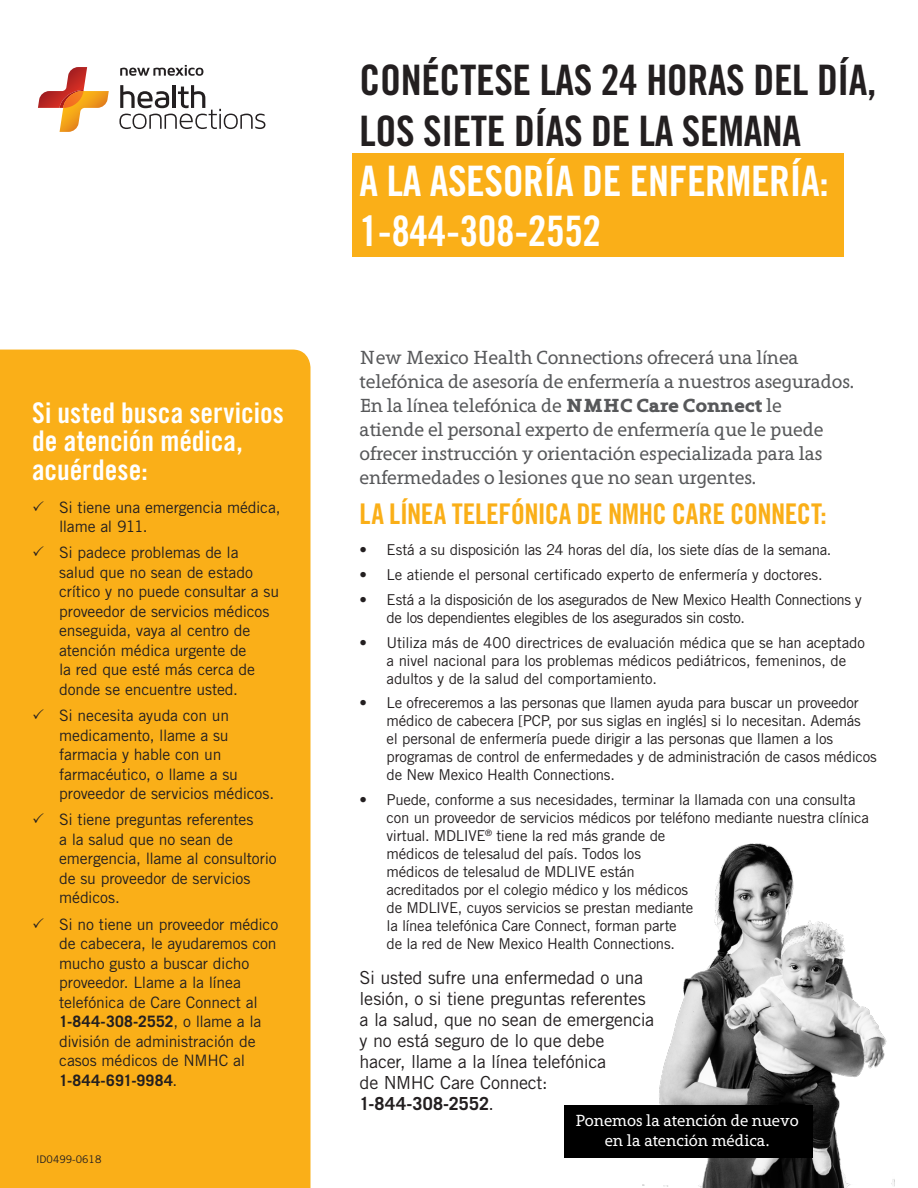
<style>
.page{position:relative;width:918px;height:1188px;background:#fff}
.page>*{position:absolute;margin:0;border:0;box-sizing:border-box;transform-origin:0 0}
.t1{font:42px/50.4px "Trade Gothic LT Std Bd Cn 20";letter-spacing:-.01em;color:#231f20}
.t2{font:28.5px/28.5px "Trade Gothic LT Std Bd Cn 20";color:#fff}
.t3{font:28.5px "Trade Gothic LT Std Bd Cn 20";letter-spacing:-.015em;color:#faaf18}
.t4{font:19.5px/24px "Grandesign Neue Serif";letter-spacing:-.01em;color:#57585a}
.t5{font:18px/21px "Trade Gothic LT Std";letter-spacing:-.015em;color:#231f20}
.t6{font:16.5px/19.5px "Grandesign Neue Serif";letter-spacing:-.015em;color:#fff;text-align:center}
.t7{font:15.75px/19.5px "Trade Gothic LT Std";letter-spacing:-.01em;color:#231f20}
.t8{font:15px/18px "Trade Gothic LT Std";letter-spacing:-.015em;color:#231f20}
.t9{font:10.5px "Trade Gothic LT Std";color:#231f20}
.s1{font-weight:700}
.s2{color:#fff}
</style>
<div class="page">
<img style="left:642px;top:843px;width:253px;height:345px">
<svg style="left:119px;top:85px;width:146px;height:44px"></svg>
<svg style="left:120px;top:65px;width:83px;height:11px"></svg>
<svg style="left:38px;top:67px;width:71px;height:65px"></svg>
<div style="left:352px;top:153px;width:491px;height:104px;background:#faaf18"></div>
<div style="left:0;top:350px;width:310px;height:838px;background:#faaf18"></div>
<div style="left:564px;top:1106px;width:248px;height:52px;background:#000"></div>
<p class="t2" style="left:32px;top:398px;width:253px">Si usted busca servicios de atención médica, acuérdese:</p>
<p class="t7" style="left:59px;top:497px;width:223px;text-indent:-27px">✓ Si tiene una emergencia médica, llame al 911.</p>
<p class="t7" style="left:59px;top:543px;width:221px;text-indent:-27px">✓ Si padece problemas de la<br>salud que no sean de estado crítico y no puede consultar a su proveedor de servicios médicos enseguida, vaya al centro de atención médica urgente de<br>la red que esté más cerca de donde se encuentre usted.</p>
<p class="t7" style="left:59px;top:706px;width:217px;text-indent:-27px">✓ Si necesita ayuda con un medicamento, llame a su farmacia y hable con un farmacéutico, o llame a su proveedor de servicios médicos.</p>
<p class="t7" style="left:59px;top:810px;width:219px;text-indent:-27px">✓ Si tiene preguntas referentes<br>a la salud que no sean de emergencia, llame al consultorio de su proveedor de servicios médicos.</p>
<p class="t7" style="left:59px;top:914px;width:221px;text-indent:-27px">✓ Si no tiene un proveedor médico de cabecera, le ayudaremos con mucho gusto a buscar dicho proveedor. Llame a la línea telefónica de Care Connect al<br><span class="s1">1-844-308-2552</span>, o llame a la división de administración de casos médicos de NMHC al<br><span class="s1">1-844-691-9984</span>.</p>
<p class="t9" style="left:36px;top:1153px;width:67px">ID0499-0618</p>
<p class="t1" style="left:360px;top:55px;width:518px">CONÉCTESE LAS 24 HORAS DEL DÍA,<br>LOS SIETE DÍAS DE LA SEMANA<br><span class="s2">A LA ASESORÍA DE ENFERMERÍA:<br>1-844-308-2552</span></p>
<p class="t4" style="left:360px;top:345px;width:496px">New Mexico Health Connections ofrecerá una línea telefónica de asesoría de enfermería a nuestros asegurados.<br>En la línea telefónica de <span class="s1">NMHC Care Connect</span> le<br>atiende el personal experto de enfermería que le puede ofrecer instrucción y orientación especializada para las enfermedades o lesiones que no sean urgentes.</p>
<p class="t3" style="left:360px;top:496px;width:469px">LA LÍNEA TELEFÓNICA DE NMHC CARE CONNECT:</p>
<p class="t8" style="left:360px;top:541px;width:473px">• Está a su disposición las 24 horas del día, los siete días de la semana.</p>
<p class="t8" style="left:360px;top:566px;width:465px">• Le atiende el personal certificado experto de enfermería y doctores.</p>
<p class="t8" style="left:387px;top:590px;width:477px;text-indent:-27px">• Está a la disposición de los asegurados de New Mexico Health Connections y de los dependientes elegibles de los asegurados sin costo.</p>
<p class="t8" style="left:387px;top:633px;width:480px;text-indent:-27px">• Utiliza más de 400 directrices de evaluación médica que se han aceptado a nivel nacional para los problemas médicos pediátricos, femeninos, de adultos y de la salud del comportamiento.</p>
<p class="t8" style="left:387px;top:694px;width:492px;text-indent:-27px">• Le ofreceremos a las personas que llamen ayuda para buscar un proveedor médico de cabecera [PCP, por sus siglas en inglés] si lo necesitan. Además<br>el personal de enfermería puede dirigir a las personas que llamen a los programas de control de enfermedades y de administración de casos médicos de New Mexico Health Connections.</p>
<p class="t8" style="left:387px;top:791px;width:484px;text-indent:-27px">• Puede, conforme a sus necesidades, terminar la llamada con una consulta con un proveedor de servicios médicos por teléfono mediante nuestra clínica virtual. MDLIVE<sup>®</sup> tiene la red más grande de<br>médicos de telesalud del país. Todos los<br>médicos de telesalud de MDLIVE están<br>acreditados por el colegio médico y los médicos<br>de MDLIVE, cuyos servicios se prestan mediante<br>la línea telefónica Care Connect, forman parte<br>de la red de New Mexico Health Connections.</p>
<p class="t5" style="left:360px;top:966px;width:296px">Si usted sufre una enfermedad o una lesión, o si tiene preguntas referentes a la salud, que no sean de emergencia y no está seguro de lo que debe hacer, llame a la línea telefónica<br>de NMHC Care Connect:<br><span class="s1">1-844-308-2552</span>.</p>
<p class="t6" style="left:575px;top:1111px;width:225px">Ponemos la atención de nuevo en la atención médica.</p>
</div>
